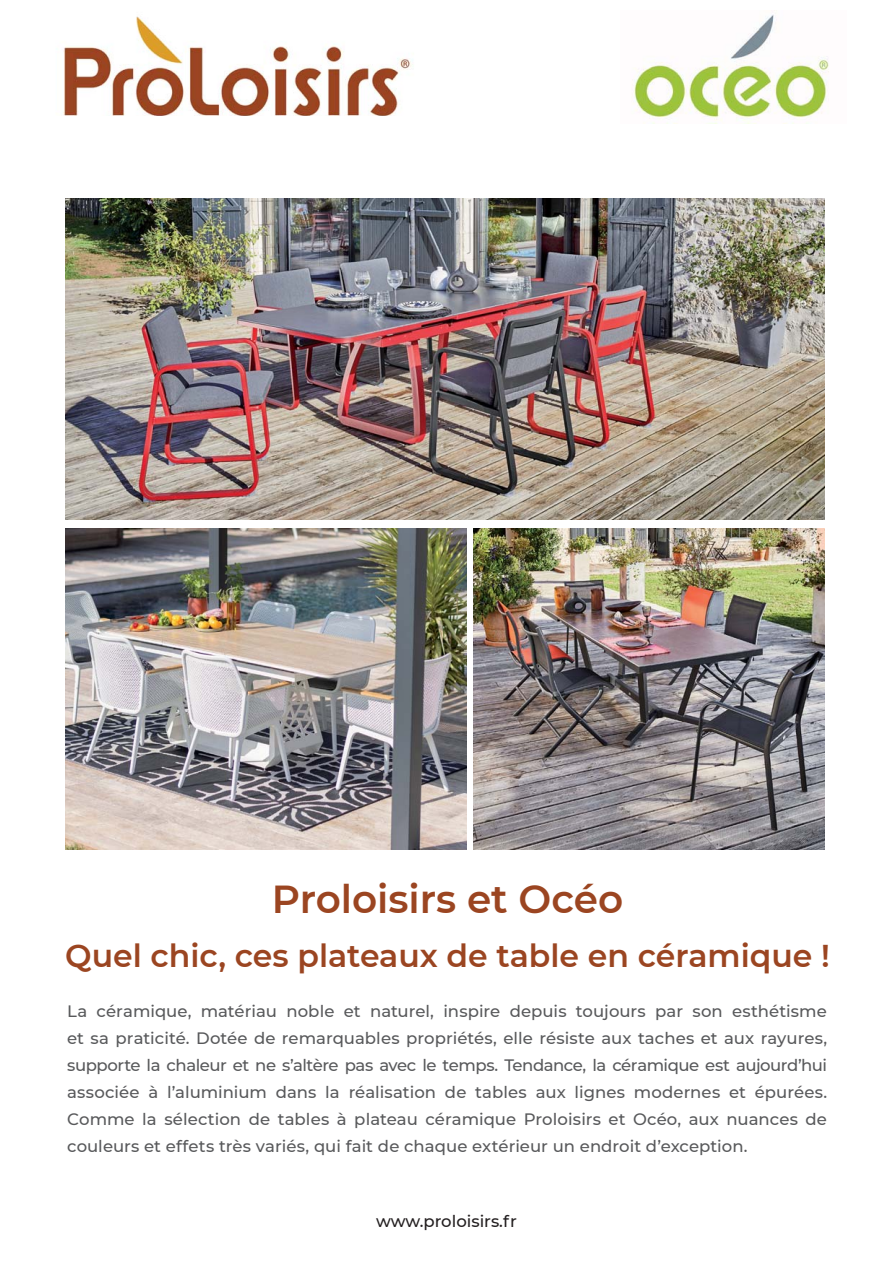
<style>
.page{position:relative;width:893px;height:1263px;background:#fff}
.page>*{position:absolute;margin:0;border:0;box-sizing:border-box;transform-origin:0 0}
.t1{font:600 39px "Montserrat";color:#9b4521}
.t2{font:600 31.5px "Montserrat";color:#9b4521}
.t3{font:500 16.5px/27px "Montserrat";color:#58595b;text-align:justify}
.t4{font:500 16.5px "Montserrat";color:#231f20}
</style>
<div class="page">
<img style="left:474px;top:528px;width:351px;height:321px">
<img style="left:65px;top:199px;width:760px;height:320px">
<img style="left:65px;top:528px;width:401px;height:321px">
<img style="left:633px;top:10px;width:196px;height:113px">
<img style="left:63px;top:16px;width:350px;height:100px">
<h1 class="t1" style="left:272px;top:875px;width:353px">Proloisirs et Océo</h1>
<h2 class="t2" style="left:65px;top:937px;width:766px">Quel chic, ces plateaux de table en céramique !</h2>
<p class="t3" style="left:67px;top:998px;width:761px">La céramique, matériau noble et naturel, inspire depuis toujours par son esthétisme et sa praticité. Dotée de remarquables propriétés, elle résiste aux taches et aux rayures, supporte la chaleur et ne s’altère pas avec le temps. Tendance, la céramique est aujourd’hui associée à l’aluminium dans la réalisation de tables aux lignes modernes et épurées.<br>Comme la sélection de tables à plateau céramique Proloisirs et Océo, aux nuances de couleurs et effets très variés, qui fait de chaque extérieur un endroit d’exception.</p>
<p class="t4" style="left:376px;top:1210px;width:142px">www.proloisirs.fr</p>
</div>
